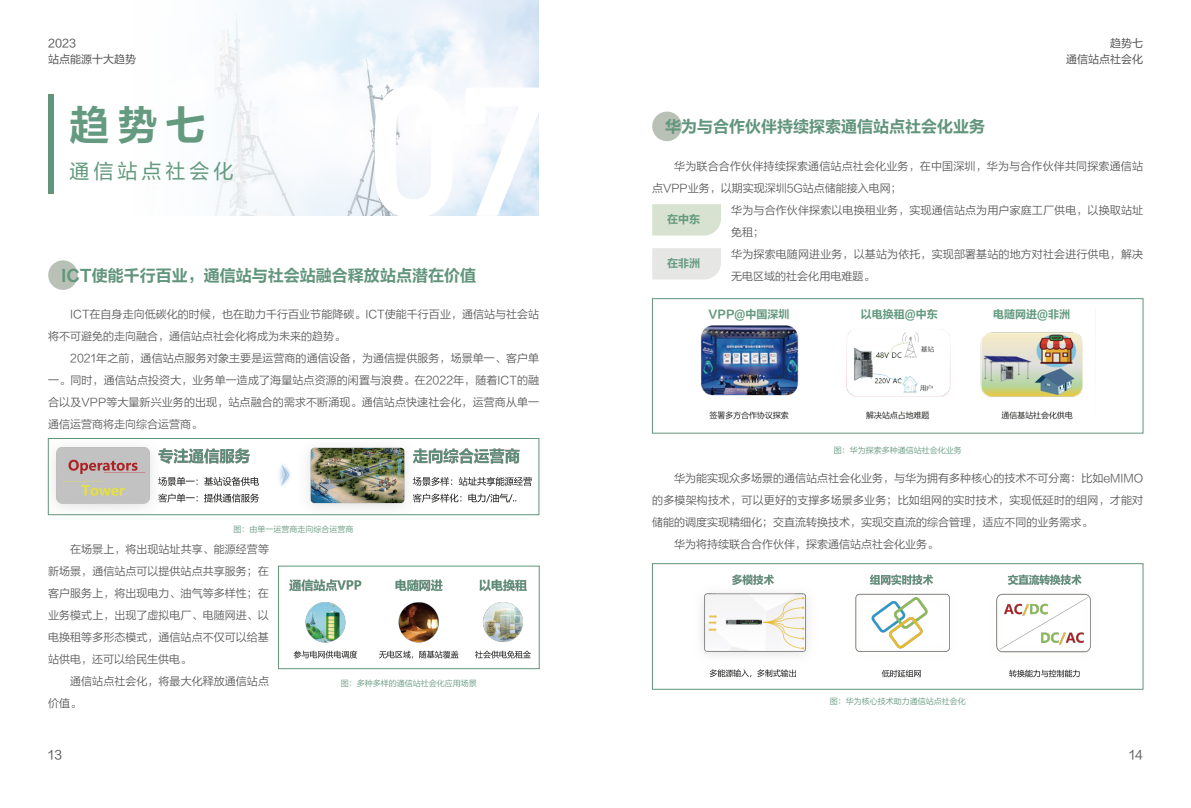
<style>
.page{position:relative;width:1191px;height:808px;background:#fff}
.page>*{position:absolute;margin:0;border:0;box-sizing:border-box;transform-origin:0 0}
.t1{font:500 188.6px "DIN Next LT Pro";color:#fff}
.t2{font:40px "FZLTCHJW GB1 0";color:#649a7f}
.t3{font:20px "FZLTHJW GB1 0";letter-spacing:.2em;color:#649a7f}
.t4{font:16px "FZLTCHJW GB1 0";color:#62957c}
.t5{font:12px "FZLTHJW GB1 0";color:#595757}
.t6{font:11px/22px "FZLTXIHJW GB1 0";letter-spacing:.005em;color:#595757}
.t7{font:11px "FZLTCHJW GB1 0";color:#649a7f}
.t8{font:11px/16px "FZLTHJW GB1 0";color:#595757;text-align:right}
.t9{font:8px "FZLTXIHJW GB1 0";color:#62957c}
</style>
<div class="page">
<img style="left:47px;top:438px;width:492px;height:78px">
<div style="left:48px;top:438px;width:491px;height:77px;border:1px solid #62957c"></div>
<div style="left:652px;top:298px;width:491px;height:136px;border:1px solid #62957c"></div>
<div style="left:652px;top:563px;width:491px;height:127px;border:1px solid #62957c"></div>
<div style="left:278px;top:566px;width:262px;height:103px;border:1px solid #62957c"></div>
<div style="left:48px;top:260px;width:30px;height:30px;background:#b9c1b7;border-radius:50%"></div>
<svg style="left:214px;top:0;width:325px;height:216px"></svg>
<div style="left:48px;top:94px;width:6px;height:100px;background:#62957c"></div>
<img style="left:289px;top:579px;width:242px;height:80px">
<div style="left:652px;top:112px;width:30px;height:29px;background:#b9c1b7;border-radius:50%"></div>
<svg style="left:652px;top:204px;width:69px;height:32px;background:#d9e3d3"></svg>
<div style="left:652px;top:248px;width:69px;height:32px;background:#e6e6e5"></div>
<img style="left:701px;top:325px;width:382px;height:95px">
<img style="left:702px;top:574px;width:389px;height:104px">
<p class="t8" style="left:48px;top:36px;width:90px;text-align:left">2023<br>站点能源十大趋势</p>
<h2 class="t2" style="left:70px;top:103px;width:137px">趋势七</h2>
<h3 class="t3" style="left:70px;top:160px;width:165px">通信站点社会化</h3>
<h1 class="t1" style="left:362px;top:42px;width:193px">07</h1>
<h3 class="t4" style="left:61px;top:266px;width:416px">ICT使能千行百业，通信站与社会站融合释放站点潜在价值</h3>
<p class="t6" style="left:48px;top:304px;width:492px;text-indent:22px">ICT在自身走向低碳化的时候，也在助力千行百业节能降碳。ICT使能千行百业，通信站与社会站将不可避免的走向融合，通信站点社会化将成为未来的趋势。</p>
<p class="t6" style="left:48px;top:348px;width:492px;text-align:justify;text-indent:22px">2021年之前，通信站点服务对象主要是运营商的通信设备，为通信提供服务，场景单一、客户单一。同时，通信站点投资大，业务单一造成了海量站点资源的闲置与浪费。在2022年，随着ICT的融合以及VPP等大量新兴业务的出现，站点融合的需求不断涌现。通信站点快速社会化，运营商从单一通信运营商将走向综合运营商。</p>
<p class="t9" style="left:234px;top:524px;width:121px">图：由单一运营商走向综合运营商</p>
<p class="t6" style="left:48px;top:538px;width:222px;text-align:justify;text-indent:22px">在场景上，将出现站址共享、能源经营等新场景，通信站点可以提供站点共享服务；在客户服务上，将出现电力、油气等多样性；在业务模式上，出现了虚拟电厂、电随网进、以电换租等多形态模式，通信站点不仅可以给基站供电，还可以给民生供电。</p>
<p class="t6" style="left:48px;top:670px;width:222px;text-indent:22px">通信站点社会化，将最大化释放通信站点价值。</p>
<p class="t9" style="left:341px;top:679px;width:137px">图：多种多样的通信站社会化应用场景</p>
<p class="t8" style="left:1066px;top:36px;width:78px">趋势七<br>通信站点社会化</p>
<h3 class="t4" style="left:665px;top:118px;width:321px">华为与合作伙伴持续探索通信站点社会化业务</h3>
<p class="t6" style="left:652px;top:155px;width:492px;text-indent:22px">华为联合合作伙伴持续探索通信站点社会化业务，在中国深圳，华为与合作伙伴共同探索通信站点VPP业务，以期实现深圳5G站点储能接入电网；</p>
<p class="t7" style="left:667px;top:213px;width:34px">在中东</p>
<p class="t7" style="left:667px;top:257px;width:34px">在非洲</p>
<p class="t6" style="left:731px;top:199px;width:413px">华为与合作伙伴探索以电换租业务，实现通信站点为用户家庭工厂供电，以换取站址免租；<br>华为探索电随网进业务，以基站为依托，实现部署基站的地方对社会进行供电，解决无电区域的社会化用电难题。</p>
<p class="t7" style="left:708px;top:308px;width:82px">VPP@中国深圳</p>
<p class="t7" style="left:861px;top:308px;width:78px">以电换租@中东</p>
<p class="t7" style="left:993px;top:308px;width:78px">电随网进@非洲</p>
<p class="t9" style="left:833px;top:446px;width:129px">图：华为探索多种通信站社会化业务</p>
<p class="t6" style="left:674px;top:468px;width:470px">华为能实现众多场景的通信站点社会化业务，与华为拥有多种核心的技术不可分离：比如eMIMO</p>
<p class="t6" style="left:652px;top:490px;width:492px">的多模架构技术，可以更好的支撑多场景多业务；比如组网的实时技术，实现低延时的组网，才能对</p>
<p class="t6" style="left:652px;top:512px;width:441px">储能的调度实现精细化；交直流转换技术，实现交直流的综合管理，适应不同的业务需求。</p>
<p class="t6" style="left:674px;top:534px;width:265px">华为将持续联合合作伙伴，探索通信站点社会化业务。</p>
<p class="t9" style="left:829px;top:697px;width:137px">图：华为核心技术助力通信站点社会化</p>
<p class="t5" style="left:48px;top:748px;width:15px">13</p>
<p class="t5" style="left:1129px;top:748px;width:15px">14</p>
</div>
